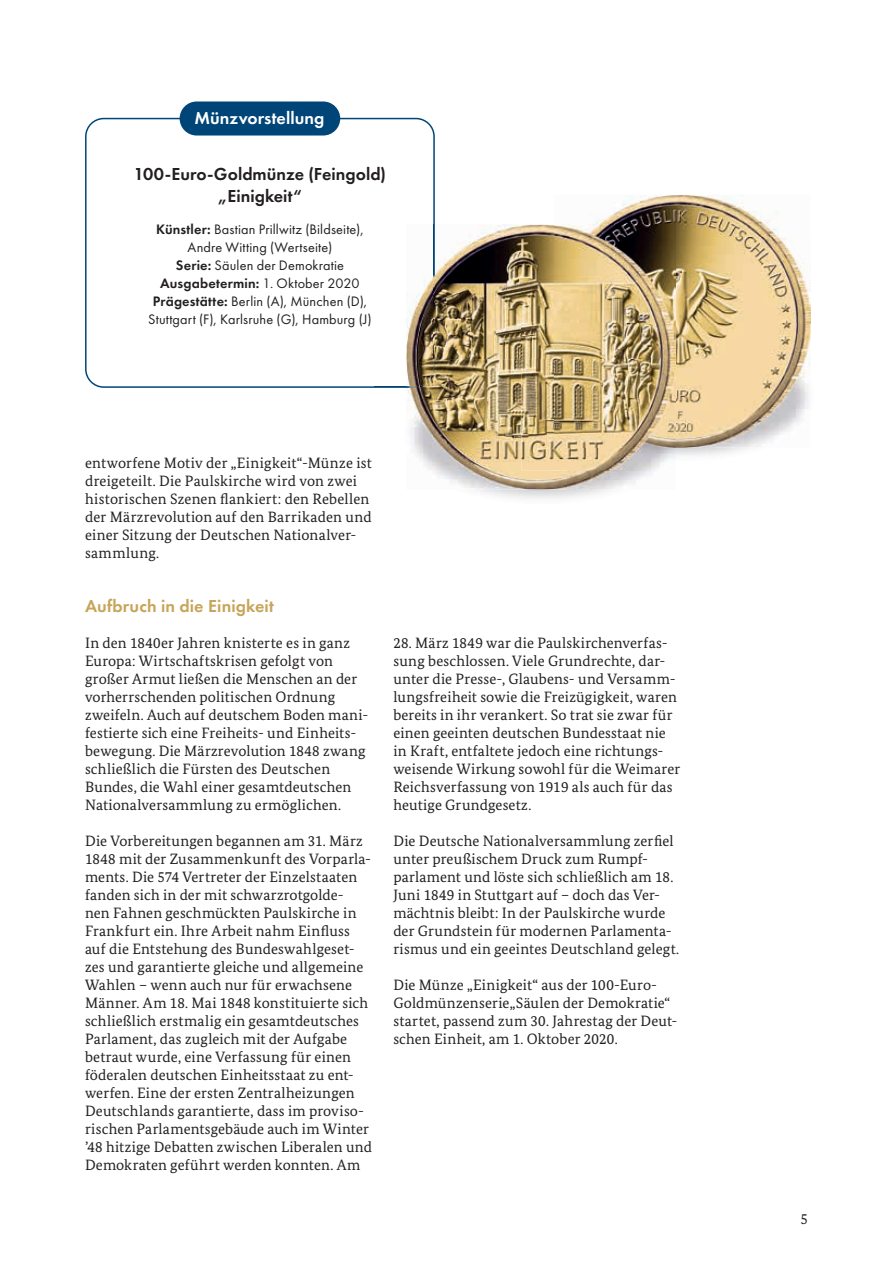
<style>
.page{position:relative;width:893px;height:1263px;background:#fff}
.page>*{position:absolute;margin:0;border:0;box-sizing:border-box;transform-origin:0 0}
.t1{font:600 18px/21.6px "Futura PT";color:#231f20;text-align:center}
.t2{font:600 18px "Futura PT";letter-spacing:.005em;color:#c7a559}
.t3{font:600 18px "Futura PT";color:#fff}
.t4{font:15px/18px "Bundes Serif";letter-spacing:.01em;color:#231f20}
.t5{font:14.25px/18px "Futura PT";letter-spacing:.01em;color:#231f20;text-align:center}
.s1{font-weight:600}
</style>
<div class="page">
<svg style="left:85px;top:118px;width:350px;height:270px"></svg>
<div style="left:180px;top:101px;width:160px;height:35px;background:#004578;border-radius:17px"></div>
<img style="left:374px;top:359px;width:32px;height:29px">
<img style="left:568px;top:447px;width:140px;height:23px">
<img style="left:596px;top:195px;width:183px;height:42px">
<img style="left:675px;top:237px;width:135px;height:210px">
<img style="left:406px;top:224px;width:29px;height:135px">
<img style="left:406px;top:359px;width:162px;height:130px">
<img style="left:568px;top:470px;width:91px;height:19px">
<img style="left:435px;top:224px;width:119px;height:135px">
<img style="left:521px;top:323px;width:33px;height:36px">
<img style="left:554px;top:224px;width:121px;height:223px">
<p class="t3" style="left:195px;top:107px;width:131px">Münzvorstellung</p>
<p class="t1" style="left:134px;top:163px;width:254px">100-Euro-Goldmünze (Feingold) „Einigkeit“</p>
<p class="t5" style="left:148px;top:220px;width:225px"><span class="s1">Künstler:</span> Bastian Prillwitz (Bildseite), Andre Witting (Wertseite)<br><span class="s1">Serie:</span> Säulen der Demokratie <span class="s1">Ausgabetermin:</span> 1. Oktober 2020<br><span class="s1">Prägestätte:</span> Berlin (A), München (D), Stuttgart (F), Karlsruhe (G), Hamburg (J)</p>
<p class="t4" style="left:85px;top:454px;width:289px">entworfene Motiv der „Einigkeit“-Münze ist dreigeteilt. Die Paulskirche wird von zwei historischen Szenen flankiert: den Rebellen der Märzrevolution auf den Barrikaden und einer Sitzung der Deutschen Nationalver&shy;sammlung.</p>
<p class="t2" style="left:85px;top:595px;width:190px">Aufbruch in die Einigkeit</p>
<p class="t4" style="left:85px;top:634px;width:285px">In den 1840er Jahren knisterte es in ganz Europa: Wirtschaftskrisen gefolgt von großer Armut ließen die Menschen an der vorherrschenden politischen Ordnung zweifeln. Auch auf deutschem Boden mani&shy;festierte sich eine Freiheits- und Einheits&shy;bewegung. Die Märzrevolution 1848 zwang schließlich die Fürsten des Deutschen Bundes, die Wahl einer gesamtdeutschen Nationalversammlung zu ermöglichen.</p>
<p class="t4" style="left:85px;top:832px;width:289px">Die Vorbereitungen begannen am 31. März 1848 mit der Zusammenkunft des Vorparla&shy;ments. Die 574 Vertreter der Einzelstaaten fanden sich in der mit schwarzrotgolde&shy;nen Fahnen geschmückten Paulskirche in Frankfurt ein. Ihre Arbeit nahm Einfluss auf die Entstehung des Bundeswahlgeset&shy;zes und garantierte gleiche und allgemeine Wahlen – wenn auch nur für erwachsene Männer. Am 18. Mai 1848 konstituierte sich schließlich erstmalig ein gesamtdeutsches Parlament, das zugleich mit der Aufgabe betraut wurde, eine Verfassung für einen föderalen deutschen Einheitsstaat zu ent&shy;werfen. Eine der ersten Zentralheizungen Deutschlands garantierte, dass im proviso&shy;rischen Parlamentsgebäude auch im Winter ʼ48 hitzige Debatten zwischen Liberalen und Demokraten geführt werden konnten. Am</p>
<p class="t4" style="left:393px;top:634px;width:288px">28. März 1849 war die Paulskirchenverfas&shy;sung beschlossen. Viele Grundrechte, dar&shy;unter die Presse-, Glaubens- und Versamm&shy;lungsfreiheit sowie die Freizügigkeit, waren bereits in ihr verankert. So trat sie zwar für einen geeinten deutschen Bundesstaat nie in Kraft, entfaltete jedoch eine richtungs&shy;weisende Wirkung sowohl für die Weimarer Reichsverfassung von 1919 als auch für das heutige Grundgesetz.</p>
<p class="t4" style="left:393px;top:832px;width:287px">Die Deutsche Nationalversammlung zerfiel unter preußischem Druck zum Rumpf&shy;parlament und löste sich schließlich am 18.<br>Juni 1849 in Stuttgart auf – doch das Ver&shy;mächtnis bleibt: In der Paulskirche wurde der Grundstein für modernen Parlamenta&shy;rismus und ein geeintes Deutschland gelegt.</p>
<p class="t4" style="left:393px;top:976px;width:285px">Die Münze „Einigkeit“ aus der 100-Euro-Goldmünzenserie„Säulen der Demokratie“ startet, passend zum 30. Jahrestag der Deut&shy;schen Einheit, am 1. Oktober 2020.</p>
<p class="t4" style="left:800px;top:1210px;width:9px">5</p>
</div>
